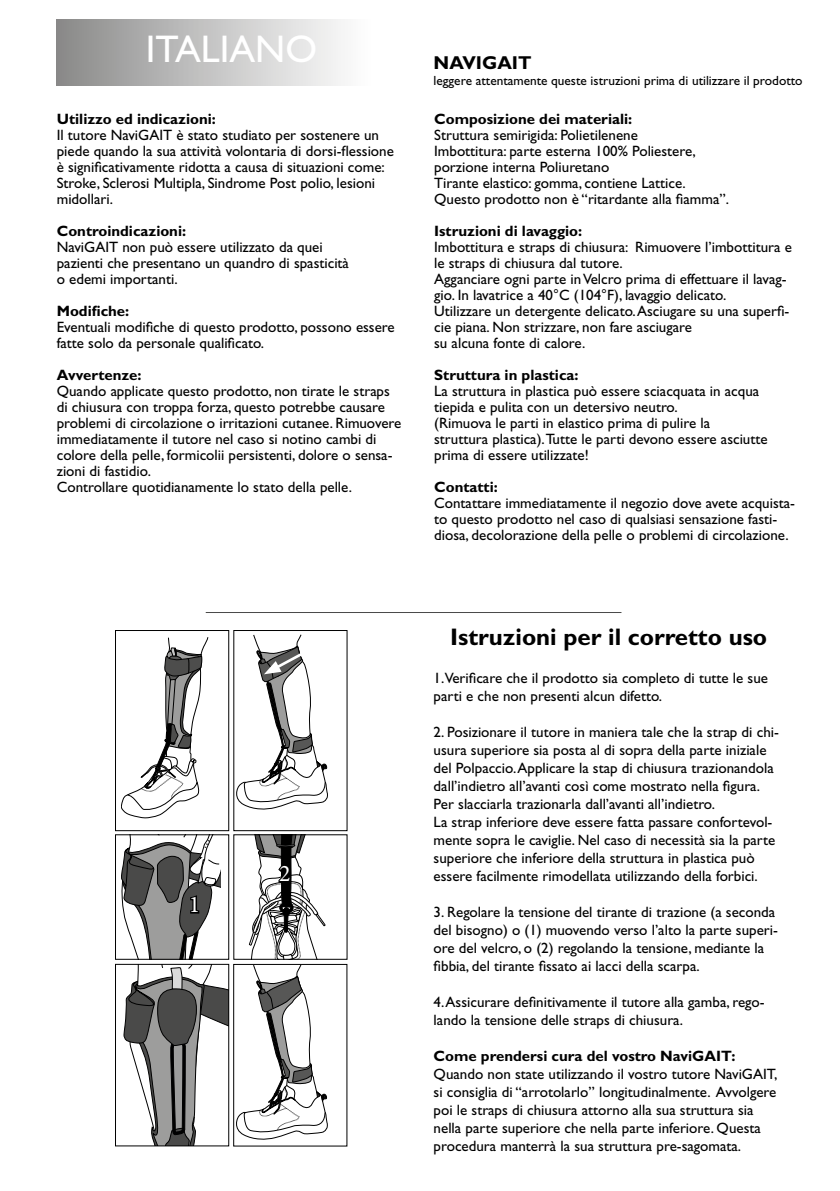
<style>
.page{position:relative;width:840px;height:1191px;background:#fff}
.page>*{position:absolute;margin:0;border:0;box-sizing:border-box;transform-origin:0 0}
.t1{font:38.6px "Gill Sans Std";color:#fff}
.t2{font:700 24px "Gill Sans Std";color:#000}
.t3{font:23.8px "Minion Pro";color:#fff}
.t4{font:700 18.6px "Gill Sans Std";color:#000}
.t5{font:15px/16px "Gill Sans Std";color:#000}
.t6{font:700 15px "Gill Sans Std";color:#000}
.t7{font:13.4px "Gill Sans Std";color:#000}
</style>
<div class="page">
<div style="left:57px;top:20px;width:425px;height:66px;background:linear-gradient(to right,#939392,#fff)"></div>
<svg style="left:121px;top:637px;width:87px;height:181px"></svg>
<div style="left:115px;top:630px;width:114px;height:201px;border:1px solid #000"></div>
<div style="left:115px;top:964px;width:114px;height:182px;border:1px solid #000"></div>
<div style="left:233px;top:630px;width:114px;height:201px;border:1px solid #000"></div>
<svg style="left:236px;top:634px;width:91px;height:175px"></svg>
<div style="left:115px;top:834px;width:114px;height:125px;border:1px solid #000"></div>
<svg style="left:120px;top:834px;width:108px;height:311px"></svg>
<div style="left:233px;top:964px;width:114px;height:182px;border:1px solid #000"></div>
<svg style="left:236px;top:834px;width:91px;height:305px"></svg>
<hr style="left:206px;top:612px;width:415px;height:1px;background:#4a4a49">
<h1 class="t1" style="left:146px;top:27px;width:173px">ITALIANO</h1>
<p class="t6" style="left:57px;top:110px;width:160px">Utilizzo ed indicazioni:</p>
<p class="t5" style="left:57px;top:127px;width:338px">Il tutore NaviGAIT è stato studiato per sostenere un piede quando la sua attività volontaria di dorsi-flessione è significativamente ridotta a causa di situazioni come:<br>Stroke, Sclerosi Multipla, Sindrome Post polio, lesioni midollari.</p>
<p class="t6" style="left:57px;top:222px;width:131px">Controindicazioni:</p>
<p class="t5" style="left:57px;top:239px;width:293px">NaviGAIT non può essere utilizzato da quei pazienti che presentano un quandro di spasticità o edemi importanti.</p>
<p class="t6" style="left:57px;top:302px;width:74px">Modifiche:</p>
<p class="t5" style="left:57px;top:319px;width:339px">Eventuali modifiche di questo prodotto, possono essere fatte solo da personale qualificato.</p>
<p class="t6" style="left:57px;top:366px;width:86px">Avvertenze:</p>
<p class="t5" style="left:57px;top:383px;width:346px">Quando applicate questo prodotto, non tirate le straps di chiusura con troppa forza, questo potrebbe causare problemi di circolazione o irritazioni cutanee. Rimuovere immediatamente il tutore nel caso si notino cambi di colore della pelle, formicolii persistenti, dolore o sensa&shy;zioni di fastidio.<br>Controllare quotidianamente lo stato della pelle.</p>
<p class="t4" style="left:433px;top:51px;width:99px">NAVIGAIT</p>
<p class="t7" style="left:433px;top:73px;width:370px">leggere attentamente queste istruzioni prima di utilizzare il prodotto</p>
<p class="t6" style="left:434px;top:110px;width:199px">Composizione dei materiali:</p>
<p class="t5" style="left:434px;top:127px;width:296px">Struttura semirigida: Polietilenene<br>Imbottitura: parte esterna 100% Poliestere, porzione interna Poliuretano<br>Tirante elastico: gomma, contiene Lattice.<br>Questo prodotto non è “ritardante alla fiamma”.</p>
<p class="t6" style="left:434px;top:222px;width:149px">Istruzioni di lavaggio:</p>
<p class="t5" style="left:434px;top:239px;width:359px">Imbottitura e straps di chiusura: Rimuovere l’imbottitura e le straps di chiusura dal tutore.<br>Agganciare ogni parte in Velcro prima di effettuare il lavag&shy;gio. In lavatrice a 40°C (104°F), lavaggio delicato.<br>Utilizzare un detergente delicato. Asciugare su una superfi&shy;cie piana. Non strizzare, non fare asciugare<br>su alcuna fonte di calore.</p>
<p class="t6" style="left:434px;top:366px;width:146px">Struttura in plastica:</p>
<p class="t5" style="left:434px;top:383px;width:335px">La struttura in plastica può essere sciacquata in acqua tiepida e pulita con un detersivo neutro.<br>(Rimuova le parti in elastico prima di pulire la struttura plastica).Tutte le parti devono essere asciutte prima di essere utilizzate!</p>
<p class="t6" style="left:434px;top:478px;width:65px">Contatti:</p>
<p class="t5" style="left:434px;top:495px;width:362px">Contattare immediatamente il negozio dove avete acquista&shy;to questo prodotto nel caso di qualsiasi sensazione fasti&shy;diosa, decolorazione della pelle o problemi di circolazione.</p>
<h3 class="t3" style="left:189px;top:888px;width:13px">1</h3>
<h3 class="t3" style="left:279px;top:857px;width:13px">2</h3>
<h2 class="t2" style="left:450px;top:622px;width:318px">Istruzioni per il corretto uso</h2>
<p class="t5" style="left:433px;top:668px;width:336px;line-height:18px">1.Verificare che il prodotto sia completo di tutte le sue parti e che non presenti alcun difetto.</p>
<p class="t5" style="left:433px;top:722px;width:346px;line-height:18px">2. Posizionare il tutore in maniera tale che la strap di chi&shy;usura superiore sia posta al di sopra della parte iniziale del Polpaccio. Applicare la stap di chiusura trazionandola dall’indietro all’avanti così come mostrato nella figura.<br>Per slacciarla trazionarla dall’avanti all’indietro.<br>La strap inferiore deve essere fatta passare confortevol&shy;mente sopra le caviglie. Nel caso di necessità sia la parte superiore che inferiore della struttura in plastica può essere facilmente rimodellata utilizzando della forbici.</p>
<p class="t5" style="left:433px;top:902px;width:345px;line-height:18px">3. Regolare la tensione del tirante di trazione (a seconda del bisogno) o (1) muovendo verso l’alto la parte superi&shy;ore del velcro, o (2) regolando la tensione, mediante la fibbia, del tirante fissato ai lacci della scarpa.</p>
<p class="t5" style="left:433px;top:992px;width:332px;line-height:18px">4. Assicurare definitivamente il tutore alla gamba, rego&shy;lando la tensione delle straps di chiusura.</p>
<p class="t6" style="left:433px;top:1046px;width:303px">Come prendersi cura del vostro NaviGAIT:</p>
<p class="t5" style="left:433px;top:1064px;width:345px;line-height:18px">Quando non state utilizzando il vostro tutore NaviGAIT, si consiglia di “arrotolarlo” longitudinalmente. Avvolgere poi le straps di chiusura attorno alla sua struttura sia nella parte superiore che nella parte inferiore. Questa procedura manterrà la sua struttura pre-sagomata.</p>
</div>
